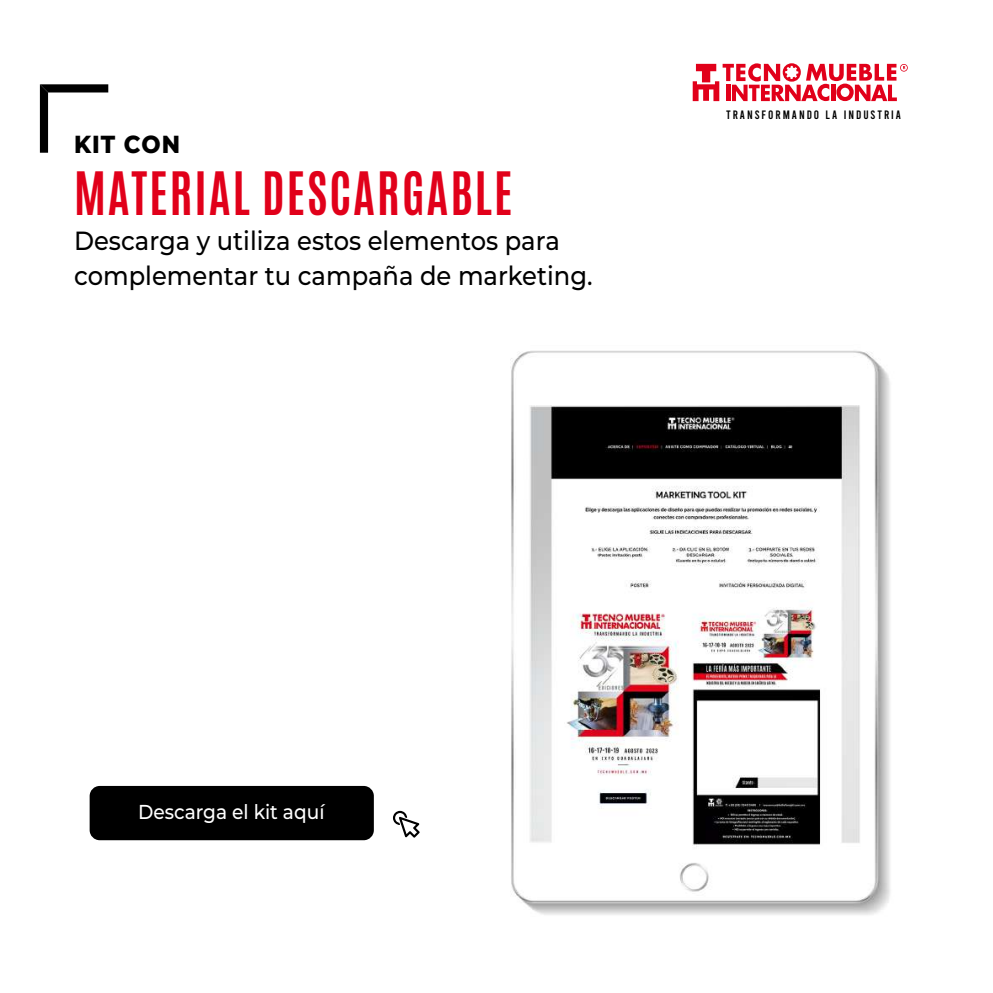
<style>
.page{position:relative;width:993px;height:993px;background:#fff}
.page>*{position:absolute;margin:0;border:0;box-sizing:border-box;transform-origin:0 0}
.t1{font:700 49.88px "Antonio";letter-spacing:.045em;color:#e1001a;scale:.92 1}
.t2{font:500 26.25px/35px "Montserrat";color:#000;scale:.92 1}
.t3{font:800 24.68px "Montserrat";letter-spacing:.045em;color:#000;scale:.92 1}
.t4{font:500 20.12px "Montserrat";color:#fff;scale:.92 1}
.t5{font:12.08px "Bebas";letter-spacing:.16em;color:#000}
</style>
<div class="page">
<div style="left:90px;top:785px;width:284px;height:54px;background:#000"></div>
<svg style="left:393px;top:810px;width:26px;height:27px"></svg>
<img style="left:510px;top:350px;width:380px;height:565px">
<svg style="left:692px;top:63px;width:215px;height:38px"></svg>
<svg style="left:40px;top:84px;width:68px;height:69px"></svg>
<p class="t3" style="left:74px;top:126px;width:117px">KIT CON</p>
<h1 class="t1" style="left:74px;top:156px;width:477px">MATERIAL DESCARGABLE</h1>
<p class="t2" style="left:74px;top:222px;width:565px">Descarga y utiliza estos elementos para complementar tu campaña de marketing.</p>
<p class="t5" style="left:725px;top:108px;width:176px">TRANSFORMANDO LA INDUSTRIA</p>
<p class="t4" style="left:138px;top:797px;width:204px">Descarga el kit aquí</p>
</div>
